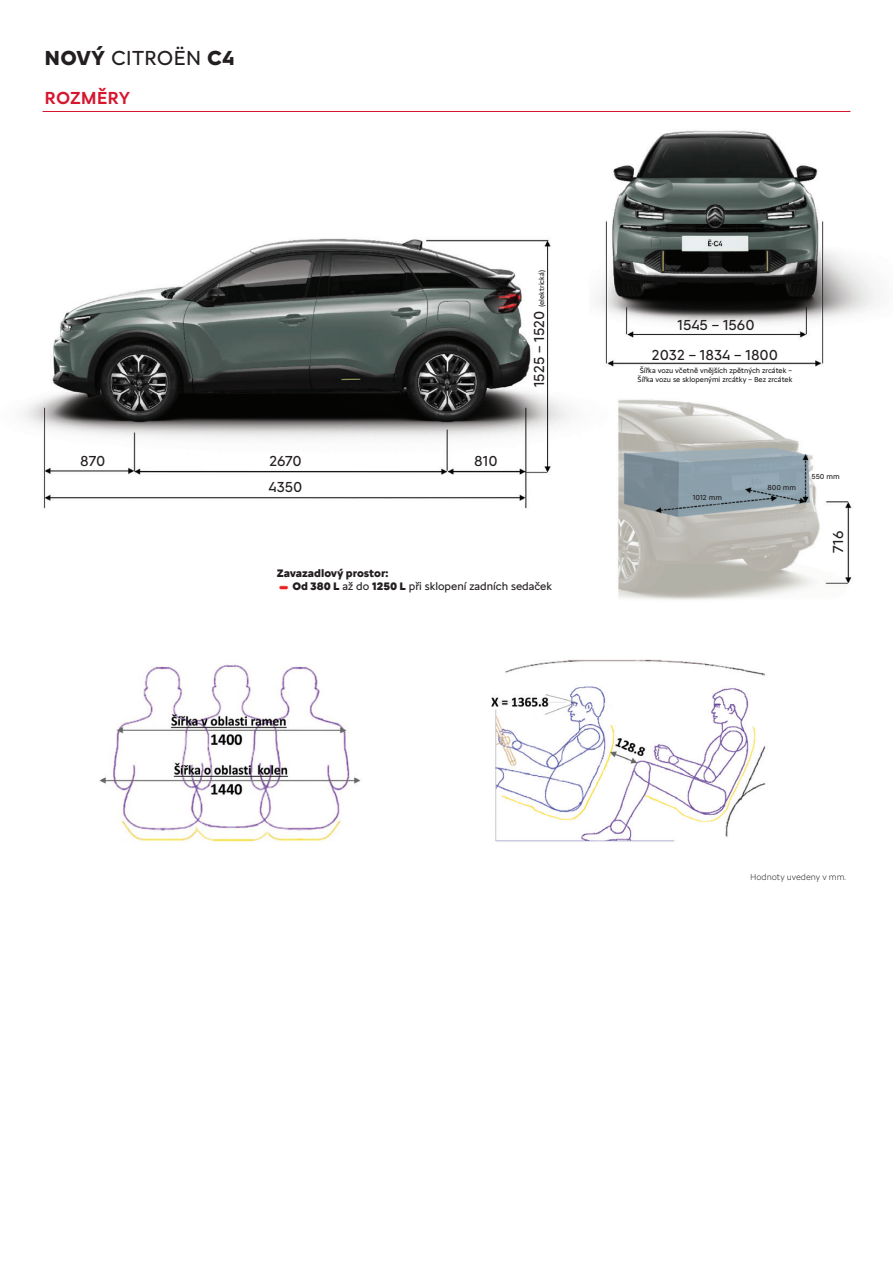
<style>
.page{position:relative;width:893px;height:1263px;background:#fff}
.page>*{position:absolute;margin:0;border:0;box-sizing:border-box;transform-origin:0 0}
.t1{font:21px "Citroen Type Latin";color:#231f20}
.t2{font:500 18px "Citroen Type Latin";color:#d7162e}
.t3{font:15px/26.5px "Citroen Type Latin";color:#231f20}
.t4{font:900 11.25px/13.5px "Citroen Type Latin";color:#231f20}
.t5{font:300 9px "Citroen Type Latin";color:#231f20;scale:.96 1}
.t6{font:7.5px/9px "Citroen Type Latin";color:#231f20}
.s1{font-weight:700}
.s2{font-size:15px}
.s3{font-weight:400}
</style>
<div class="page">
<hr style="left:43px;top:111px;width:807px;height:1px;background:#d7162e">
<img style="left:491px;top:659px;width:275px;height:183px">
<img style="left:99px;top:664px;width:262px;height:178px">
<img style="left:23px;top:130px;width:853px;height:470px">
<h1 class="t1" style="left:45px;top:42px;width:80px"><span class="s1">NOVÝ</span> citro</h1>
<h1 class="t1" style="left:173px;top:42px;width:63px">Ën <span class="s1">C4</span></h1>
<h2 class="t2" style="left:45px;top:85px;width:87px">ROZMĚRY</h2>
<h3 class="t3" style="left:80px;top:446px;width:27px">870</h3>
<h3 class="t3" style="left:269px;top:446px;width:36px">2670<br>4350</h3>
<h3 class="t3" style="left:474px;top:446px;width:25px">810</h3>
<p class="t6" style="left:537px;top:387px;width:119px;rotate:-90deg"><span class="s2">1525 – 1520</span> (elektrická)</p>
<h3 class="t4" style="left:292px;top:565px;width:261px;text-indent:-16px">Zavazadlový prostor:<br>Od 380 L <span class="s3">až do</span> 1250 L <span class="s3">při sklopení zadních sedaček</span></h3>
<h3 class="t3" style="left:677px;top:311px;width:79px">1545 – 1560</h3>
<h3 class="t3" style="left:652px;top:340px;width:128px">2032 – 1834 – 1800</h3>
<p class="t6" style="left:638px;top:365px;width:156px">Šířka vozu včetně vnějších zpětných zrcátek –<br>Šířka vozu se sklopenými zrcátky – Bez zrcátek</p>
<p class="t6" style="left:693px;top:492px;width:31px">1012 mm</p>
<p class="t6" style="left:767px;top:482px;width:30px">800 mm</p>
<p class="t6" style="left:811px;top:471px;width:30px">550 mm</p>
<h3 class="t3" style="left:823px;top:552px;width:23px;rotate:-90deg">716</h3>
<p class="t5" style="left:750px;top:870px;width:102px">Hodnoty uvedeny v mm.</p>
</div>
